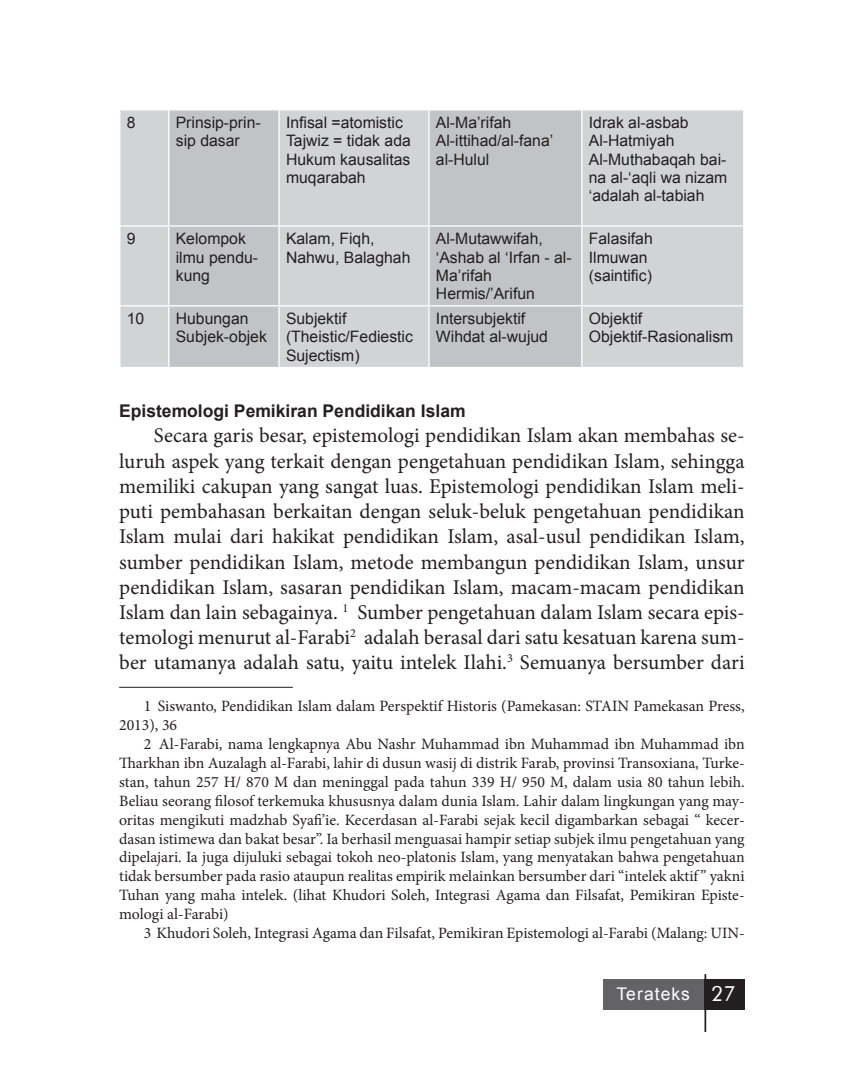
<style>
.page{position:relative;width:844px;height:1092px;background:#fff}
.page>*{position:absolute;margin:0;border:0;box-sizing:border-box;transform-origin:0 0}
.t1{font:21px/25.2px "Minion Pro";color:#231f20;text-align:justify}
.t2{font:700 17.5px "Arial";color:#231f20}
.t3{font:17.5px "Arial";letter-spacing:.06em;color:#fff}
.t4{font:15.75px/18.9px "Minion Pro";letter-spacing:-.005em;color:#231f20}
.t5{font:15.75px/18px "Arial";color:#231f20}
.s1{font-family:"Futura BT";font-size:21px}
</style>
<div class="page">
<div style="left:603px;top:978px;width:107px;height:31px;background:#636366"></div>
<div style="left:704px;top:978px;width:41px;height:31px;background:#231f20"></div>
<hr style="left:704px;top:974px;width:2px;height:57px;background:#231f20">
<div style="left:120px;top:110px;width:623px;height:257px;background:#d2d3d5"></div>
<svg style="left:169px;top:110px;width:412px;height:257px;background:#c8c9cc"></svg>
<hr style="left:168px;top:110px;width:1px;height:115px;background:#fff">
<hr style="left:278px;top:110px;width:1px;height:115px;background:#fff">
<hr style="left:428px;top:110px;width:1px;height:115px;background:#fff">
<hr style="left:581px;top:110px;width:1px;height:115px;background:#fff">
<hr style="left:119px;top:225px;width:50px;height:1px;background:#fff">
<hr style="left:169px;top:225px;width:110px;height:1px;background:#fff">
<hr style="left:168px;top:226px;width:1px;height:79px;background:#fff">
<hr style="left:279px;top:225px;width:150px;height:1px;background:#fff">
<hr style="left:278px;top:226px;width:1px;height:79px;background:#fff">
<hr style="left:429px;top:225px;width:152px;height:1px;background:#fff">
<hr style="left:428px;top:226px;width:1px;height:79px;background:#fff">
<hr style="left:581px;top:225px;width:163px;height:1px;background:#fff">
<hr style="left:581px;top:226px;width:1px;height:79px;background:#fff">
<hr style="left:119px;top:305px;width:50px;height:1px;background:#fff">
<hr style="left:169px;top:305px;width:110px;height:1px;background:#fff">
<hr style="left:168px;top:306px;width:1px;height:61px;background:#fff">
<hr style="left:279px;top:305px;width:150px;height:1px;background:#fff">
<hr style="left:278px;top:306px;width:1px;height:61px;background:#fff">
<hr style="left:429px;top:305px;width:152px;height:1px;background:#fff">
<hr style="left:428px;top:306px;width:1px;height:61px;background:#fff">
<hr style="left:581px;top:305px;width:163px;height:1px;background:#fff">
<hr style="left:581px;top:306px;width:1px;height:61px;background:#fff">
<hr style="left:119px;top:686px;width:174px;height:1px;background:#231f20">
<p class="t5" style="left:127px;top:114px;width:10px">8</p>
<p class="t5" style="left:176px;top:114px;width:86px">Prinsip-prin&shy;sip dasar</p>
<p class="t5" style="left:286px;top:114px;width:126px">Infisal =atomistic<br>Tajwiz = tidak ada<br>Hukum kausalitas muqarabah</p>
<p class="t5" style="left:436px;top:114px;width:119px">Al-Ma’rifah<br>Al-ittihad/al-fana’ al-Hulul</p>
<p class="t5" style="left:588px;top:114px;width:140px">Idrak al-asbab<br>Al-Hatmiyah<br>Al-Muthabaqah bai&shy;na al-‘aqli wa nizam ‘adalah al-tabiah</p>
<p class="t5" style="left:127px;top:230px;width:10px">9</p>
<p class="t5" style="left:176px;top:230px;width:84px">Kelompok ilmu pendu&shy;kung</p>
<p class="t5" style="left:286px;top:230px;width:126px">Kalam, Fiqh,<br>Nahwu, Balaghah</p>
<p class="t5" style="left:436px;top:230px;width:137px">Al-Mutawwifah, ‘Ashab al ‘Irfan - al-<br>Ma’rifah<br>Hermis/’Arifun</p>
<p class="t5" style="left:588px;top:230px;width:65px">Falasifah<br>Ilmuwan (saintific)</p>
<p class="t5" style="left:127px;top:310px;width:19px">10</p>
<p class="t5" style="left:176px;top:310px;width:93px">Hubungan<br>Subjek-objek</p>
<p class="t5" style="left:286px;top:310px;width:128px">Subjektif (Theistic/Fediestic<br>Sujectism)</p>
<p class="t5" style="left:436px;top:310px;width:114px">Intersubjektif<br>Wihdat al-wujud</p>
<p class="t5" style="left:588px;top:310px;width:146px">Objektif<br>Objektif-Rasionalism</p>
<p class="t2" style="left:119px;top:399px;width:348px">Epistemologi Pemikiran Pendidikan Islam</p>
<p class="t1" style="left:119px;top:423px;width:627px;text-indent:35px">Secara garis besar, epistemologi pendidikan Islam akan membahas se&shy;luruh aspek yang terkait dengan pengetahuan pendidikan Islam, sehingga memiliki cakupan yang sangat luas. Epistemologi pendidikan Islam meli&shy;puti pembahasan berkaitan dengan seluk-beluk pengetahuan pendidikan Islam mulai dari hakikat pendidikan Islam, asal-usul pendidikan Islam, sumber pendidikan Islam, metode membangun pendidikan Islam, unsur pendidikan Islam, sasaran pendidikan Islam, macam-macam pendidikan Islam dan lain sebagainya. <sup>1</sup> Sumber pengetahuan dalam Islam secara epis&shy;temologi menurut al-Farabi<sup>2</sup> adalah berasal dari satu kesatuan karena sum&shy;ber utamanya adalah satu, yaitu intelek Ilahi.<sup>3</sup> Semuanya bersumber dari</p>
<p class="t4" style="left:119px;top:696px;width:627px;text-indent:25px">1 Siswanto, Pendidikan Islam dalam Perspektif Historis (Pamekasan: STAIN Pamekasan Press,<br>2013), 36</p>
<p class="t4" style="left:119px;top:734px;width:627px;text-align:justify;text-indent:25px">2 Al-Farabi, nama lengkapnya Abu Nashr Muhammad ibn Muhammad ibn Muhammad ibn Tharkhan ibn Auzalagh al-Farabi, lahir di dusun wasij di distrik Farab, provinsi Transoxiana, Turke&shy;stan, tahun 257 H/ 870 M dan meninggal pada tahun 339 H/ 950 M, dalam usia 80 tahun lebih.<br>Beliau seorang filosof terkemuka khususnya dalam dunia Islam. Lahir dalam lingkungan yang may&shy;oritas mengikuti madzhab Syafi’ie. Kecerdasan al-Farabi sejak kecil digambarkan sebagai “ kecer&shy;dasan istimewa dan bakat besar”. Ia berhasil menguasai hampir setiap subjek ilmu pengetahuan yang dipelajari. Ia juga dijuluki sebagai tokoh neo-platonis Islam, yang menyatakan bahwa pengetahuan tidak bersumber pada rasio ataupun realitas empirik melainkan bersumber dari “intelek aktif ” yakni Tuhan yang maha intelek. (lihat Khudori Soleh, Integrasi Agama dan Filsafat, Pemikiran Episte&shy;mologi al-Farabi)</p>
<p class="t4" style="left:144px;top:923px;width:602px">3 Khudori Soleh, Integrasi Agama dan Filsafat, Pemikiran Epistemologi al-Farabi (Malang: UIN-</p>
<p class="t3" style="left:616px;top:982px;width:121px">Terateks <span class="s1">27</span></p>
</div>
